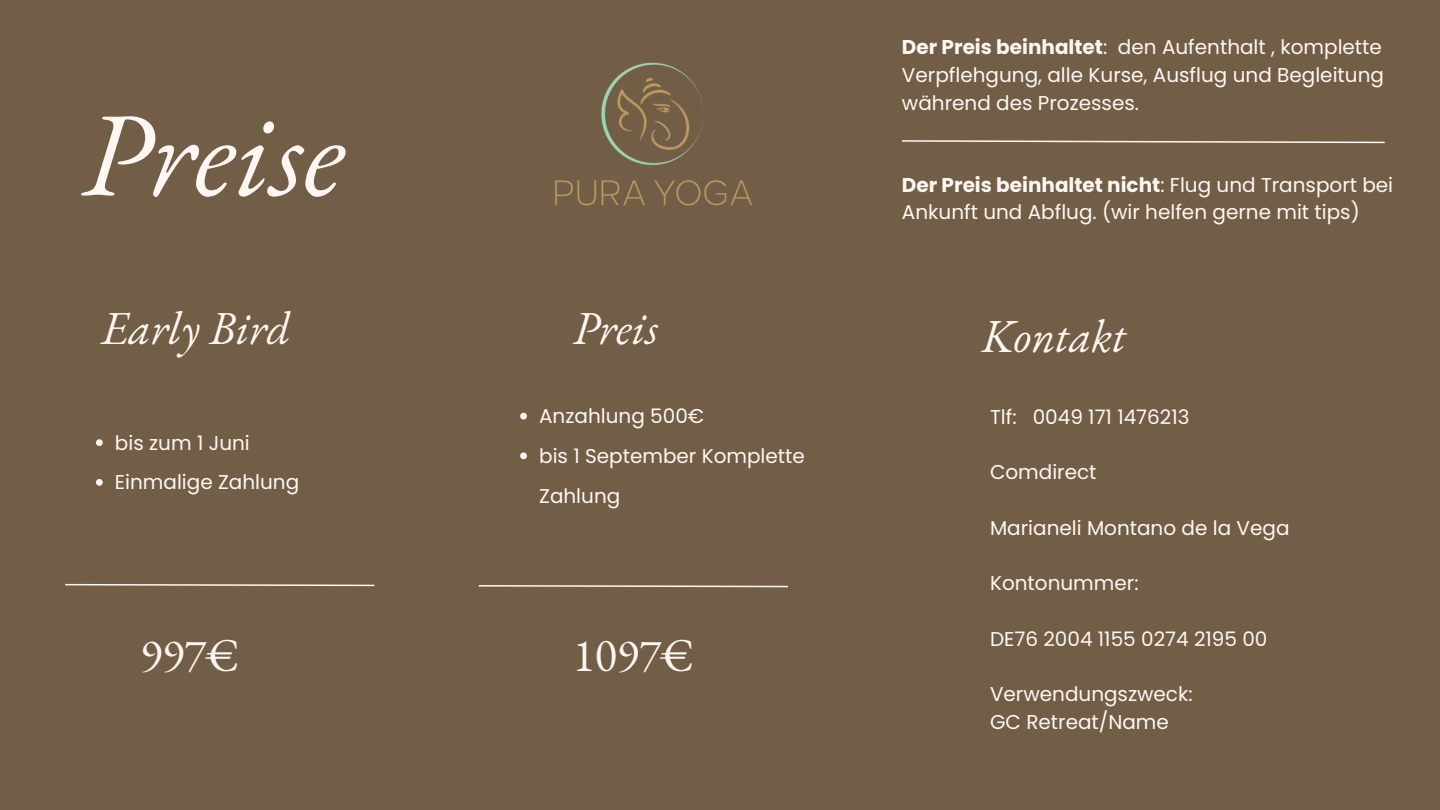
<style>
.page{position:relative;width:1440px;height:810px;background:#725d47}
.page>*{position:absolute;margin:0;border:0;box-sizing:border-box;transform-origin:0 0}
.t1{font:italic 120px "EB Garamond";color:#fef7f2}
.t2{font:italic 46px "EB Garamond";color:#fef7f2}
.t3{font:46px "EB Garamond";color:#fef7f2}
.t4{font:20px/27.8px "Poppins";color:#fef7f2}
.s1{font-weight:700}
</style>
<div class="page">
<svg style="left:65px;top:583px;width:310px;height:4px"></svg>
<svg style="left:478px;top:585px;width:310px;height:3px"></svg>
<svg style="left:520px;top:413px;width:7px;height:6px"></svg>
<svg style="left:520px;top:452px;width:7px;height:7px"></svg>
<svg style="left:96px;top:439px;width:7px;height:7px"></svg>
<svg style="left:96px;top:479px;width:7px;height:7px"></svg>
<svg style="left:902px;top:140px;width:483px;height:4px"></svg>
<img style="left:555px;top:62px;width:197px;height:144px">
<p class="t1" style="left:81px;top:74px;width:265px">Preise</p>
<h2 class="t2" style="left:102px;top:297px;width:190px">Early Bird</h2>
<p class="t2" style="left:573px;top:297px;width:87px">Preis</p>
<p class="t4" style="left:115px;top:429px;width:136px">bis zum 1 Juni</p>
<p class="t4" style="left:115px;top:469px;width:186px">Einmalige Zahlung</p>
<p class="t4" style="left:539px;top:402px;width:166px">Anzahlung 500€</p>
<h2 class="t4" style="left:539px;top:436px;width:267px;line-height:39.8px">bis 1 September Komplette<br>Zahlung</h2>
<h1 class="t3" style="left:140px;top:625px;width:100px">997€</h1>
<h2 class="t3" style="left:573px;top:625px;width:122px">1097€</h2>
<h3 class="t4" style="left:902px;top:34px;width:483px;text-align:justify"><span class="s1">Der Preis beinhaltet</span>: den Aufenthalt , komplette Verpflehgung, alle Kurse, Ausflug und Begleitung während des Prozesses.</h3>
<p class="t4" style="left:902px;top:171px;width:493px"><span class="s1">Der Preis beinhaltet nicht</span>: Flug und Transport bei<br>Ankunft und Abflug. (wir helfen gerne mit tips)</p>
<p class="t2" style="left:982px;top:306px;width:146px">Kontakt</p>
<p class="t4" style="left:990px;top:403px;width:201px">Tlf: 0049 171 1476213</p>
<p class="t4" style="left:990px;top:458px;width:108px">Comdirect</p>
<h2 class="t4" style="left:990px;top:514px;width:301px">Marianeli Montano de la Vega</h2>
<p class="t4" style="left:990px;top:569px;width:150px">Kontonummer:</p>
<p class="t4" style="left:990px;top:625px;width:279px">DE76 2004 1155 0274 2195 00</p>
<h2 class="t4" style="left:990px;top:680px;width:204px">Verwendungszweck:</h2>
<p class="t4" style="left:990px;top:708px;width:180px">GC Retreat/Name</p>
</div>
